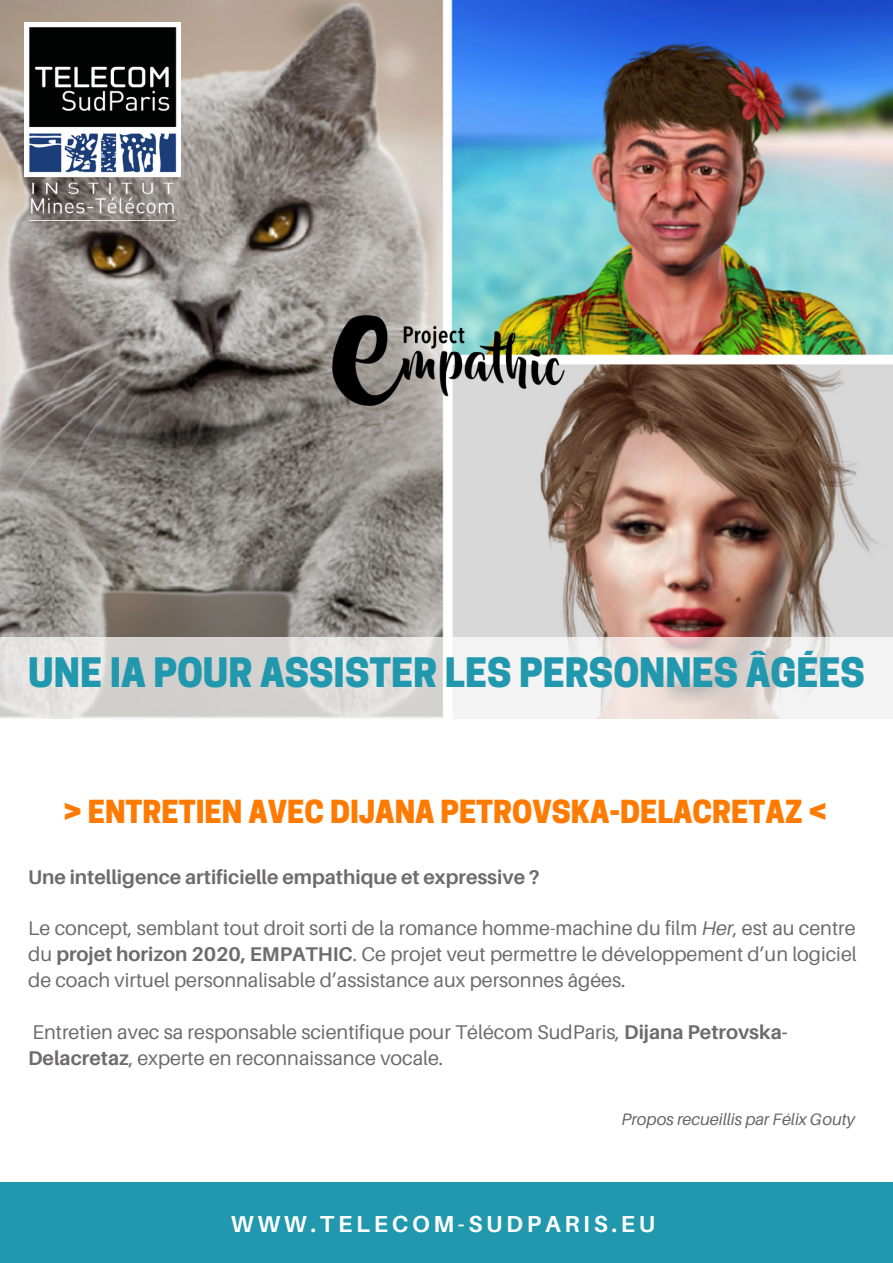
<style>
.page{position:relative;width:893px;height:1263px;background:#fff}
.page>*{position:absolute;margin:0;border:0;box-sizing:border-box;transform-origin:0 0}
.t1{font:800 38.1px "Cooper Hewitt";color:#2198ae}
.t2{font:800 29.85px "Cooper Hewitt";color:#ff7a00}
.t3{font:700 23.25px "Aileron";letter-spacing:.16em;color:#fff}
.t4{font:19.8px/26px "Aileron";color:#191315;text-align:justify}
.t5{font:700 19.8px "Aileron";color:#191315}
.t6{font:italic 16.5px "Aileron";color:#666}
.s1{font-style:italic}
.s2{font-weight:700}
</style>
<div class="page">
<div style="left:0;top:1182px;width:893px;height:81px;background:#2198ae"></div>
<img style="left:0;top:0;width:893px;height:637px">
<img style="left:25px;top:23px;width:155px;height:198px">
<svg style="left:0;top:637px;width:893px;height:82px"></svg>
<img style="left:332px;top:315px;width:232px;height:90px">
<h1 class="t1" style="left:28px;top:658px;width:838px">UNE IA POUR ASSISTER LES PERSONNES ÂGÉES</h1>
<h2 class="t2" style="left:64px;top:800px;width:764px">&gt; ENTRETIEN AVEC DIJANA PETROVSKA-DELACRETAZ &lt;</h2>
<p class="t5" style="left:28px;top:864px;width:513px">Une intelligence artificielle empathique et expressive ?</p>
<p class="t4" style="left:28px;top:915px;width:830px">Le concept, semblant tout droit sorti de la romance homme-machine du film <span class="s1">Her</span>, est au centre du <span class="s2">projet horizon 2020, EMPATHIC</span>. Ce projet veut permettre le développement d’un logiciel de coach virtuel personnalisable d’assistance aux personnes âgées.</p>
<p class="t4" style="left:28px;top:1019px;width:761px">Entretien avec sa responsable scientifique pour Télécom SudParis, <span class="s2">Dijana Petrovska-<br>Delacretaz</span>, experte en reconnaissance vocale.</p>
<p class="t6" style="left:622px;top:1109px;width:235px">Propos recueillis par Félix Gouty</p>
<p class="t3" style="left:231px;top:1209px;width:426px">WWW.TELECOM-SUDPARIS.EU</p>
</div>
